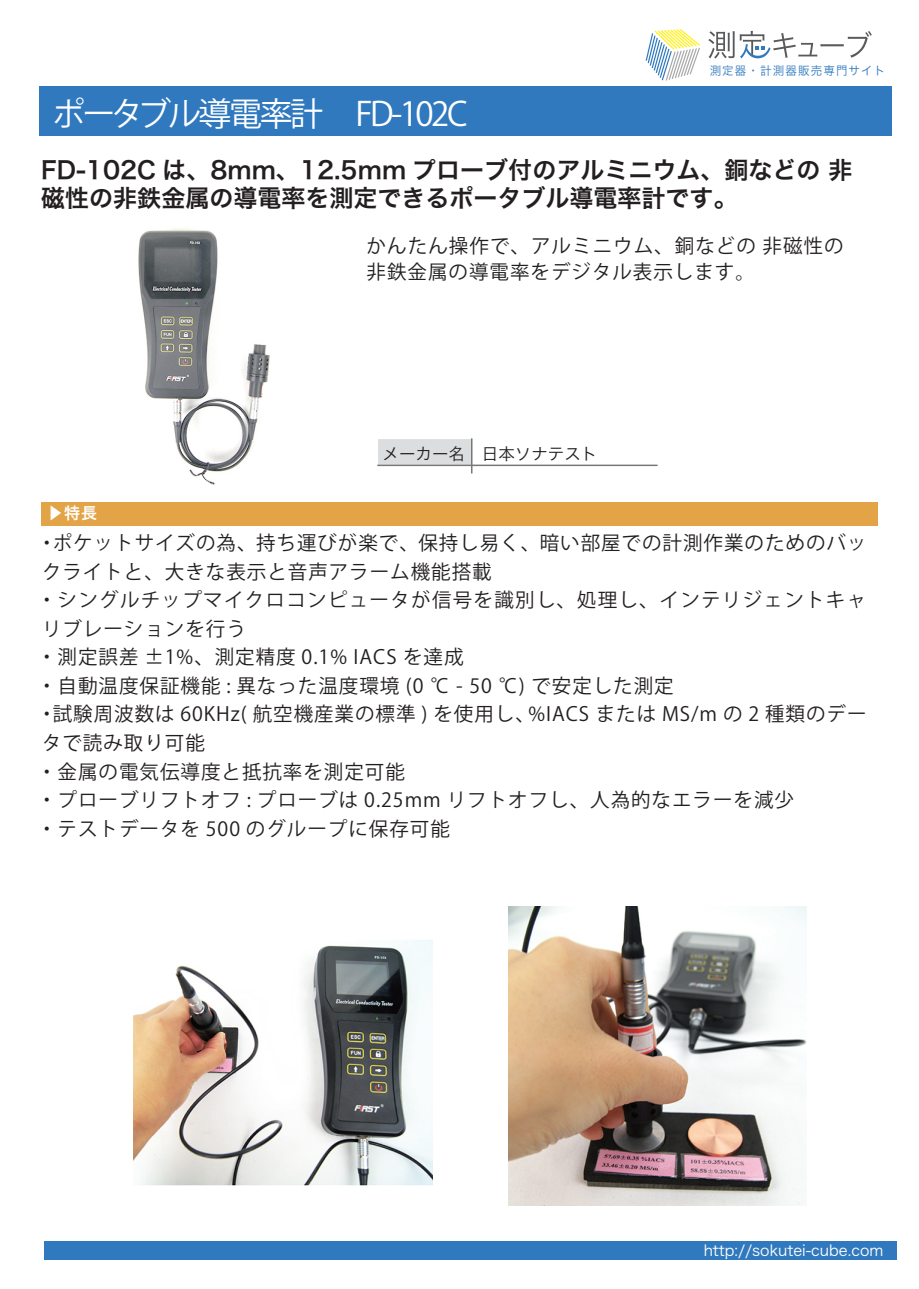
<style>
.page{position:relative;width:919px;height:1289px;background:#fff}
.page>*{position:absolute;margin:0;border:0;box-sizing:border-box;transform-origin:0 0}
.t1{font:33px "Hira Kaku Pro N W6 90 ms RKSJ H";letter-spacing:-.075em;color:#fff}
.t2{font:24px/28.5px "Hira Kaku Pro W6";color:#231f20}
.t3{font:19.5px/28.5px "Hira Kaku Pro N W3 90 ms RKSJ H";letter-spacing:.05em;color:#231f20}
.t4{font:16.5px "Hira Kaku Pro W3";color:#231f20}
.t5{font:16.05px "Hira Kaku Pro W6";color:#fff}
.t6{font:15px "Hira Kaku Pro W3";color:#fff}
.t7{font:11.85px "Hira Kaku Pro W3";letter-spacing:.1em;color:#3079be}
</style>
<div class="page">
<div style="left:376px;top:437px;width:96px;height:29px;background:#dcdddf;border:2px solid #fff"></div>
<div style="left:39px;top:86px;width:853px;height:50px;background:#3079be"></div>
<div style="left:44px;top:1241px;width:852px;height:19px;background:#3079be"></div>
<div style="left:41px;top:502px;width:836px;height:23px;background:#e2a447"></div>
<svg style="left:708px;top:31px;width:163px;height:28px"></svg>
<svg style="left:645px;top:29px;width:55px;height:52px"></svg>
<hr style="left:377px;top:464px;width:280px;height:2px;background:#76787b">
<hr style="left:471px;top:438px;width:1px;height:35px;background:#76787b">
<img style="left:134px;top:940px;width:298px;height:246px">
<img style="left:508px;top:907px;width:298px;height:298px">
<img style="left:138px;top:228px;width:132px;height:257px">
<p class="t7" style="left:709px;top:60px;width:177px">測定器・計測器販売専門サイト</p>
<h1 class="t1" style="left:52px;top:95px;width:417px">ポータブル導電率計 FD-102C</h1>
<p class="t2" style="left:41px;top:154px;width:812px">FD-102C は、8mm、12.5mm プローブ付のアルミニウム、銅などの 非磁性の非鉄金属の導電率を測定できるポータブル導電率計です。</p>
<h1 class="t1" style="left:47px;top:95px;width:65px">　　</h1>
<p class="t3" style="left:366px;top:234px;width:478px;line-height:25.5px">かんたん操作で、アルミニウム、銅などの 非磁性の非鉄金属の導電率をデジタル表示します。</p>
<p class="t5" style="left:47px;top:498px;width:51px">▶特長</p>
<p class="t4" style="left:382px;top:439px;width:216px">メーカー名 日本ソナテスト</p>
<p class="t3" style="left:37px;top:529px;width:830px">・ポケットサイズの為、持ち運びが楽で、保持し易く、暗い部屋での計測作業のためのバックライトと、大きな表示と音声アラーム機能搭載<br>・シングルチップマイクロコンピュータが信号を識別し、処理し、インテリジェントキャリブレーションを行う<br>・測定誤差 ±1%、測定精度 0.1% IACS を達成<br>・自動温度保証機能 : 異なった温度環境 (0 ℃ - 50 ℃) で安定した測定<br>・試験周波数は 60KHz( 航空機産業の標準 ) を使用し、%IACS または MS/m の 2 種類のデータで読み取り可能<br>・金属の電気伝導度と抵抗率を測定可能<br>・プローブリフトオフ : プローブは 0.25mm リフトオフし、人為的なエラーを減少<br>・テストデータを 500 のグループに保存可能</p>
<p class="t6" style="left:703px;top:1237px;width:181px">http://sokutei-cube.com</p>
</div>
